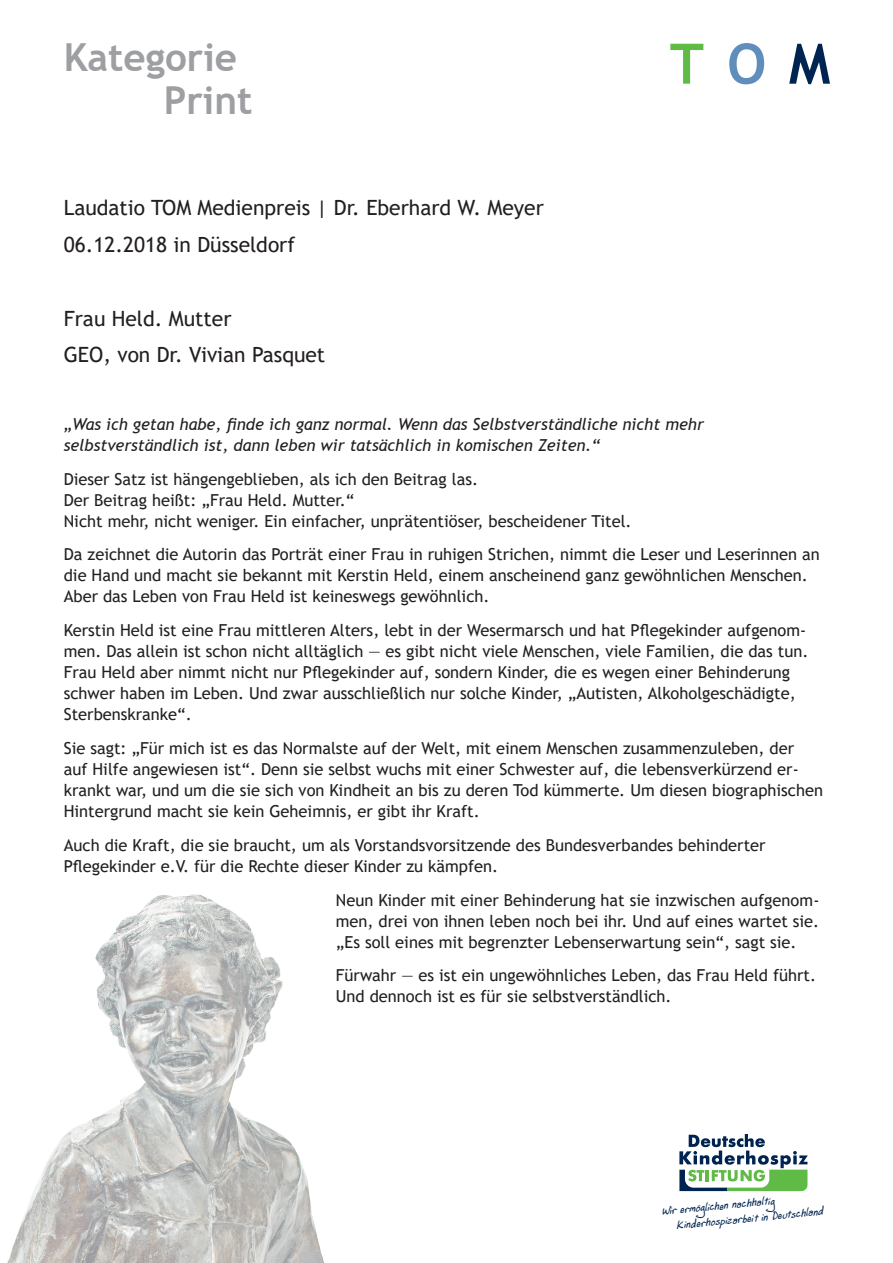
<style>
.page{position:relative;width:893px;height:1263px;background:#fff}
.page>*{position:absolute;margin:0;border:0;box-sizing:border-box;transform-origin:0 0}
.t1{font:700 55.8px "Trebuchet MS";color:#60bb46}
.t2{font:700 38.55px "Trebuchet MS";color:#9d9fa2}
.t3{font:21px/36.8px "Trebuchet MS";color:#231f20}
.t4{font:16.5px/21px "Trebuchet MS";color:#231f20}
.t5{font:italic 16.5px/21px "Trebuchet MS";color:#231f20}
.t6{font:italic 11.55px/15px "Andrew Script 16";color:#002451}
.s1{color:#608ebc}
.s2{color:#002451}
</style>
<div class="page">
<img style="left:7px;top:894px;width:317px;height:369px">
<svg style="left:679px;top:1134px;width:129px;height:57px"></svg>
<h2 class="t2" style="left:64px;top:33px;width:175px">Kategorie</h2>
<h1 class="t1" style="left:670px;top:29px;width:162px">T <span class="s1">O</span> <span class="s2">M</span></h1>
<h2 class="t2" style="left:164px;top:76px;width:90px">Print</h2>
<p class="t3" style="left:64px;top:189px;width:482px">Laudatio TOM Medienpreis | Dr. Eberhard W. Meyer<br>06.12.2018 in Düsseldorf</p>
<p class="t3" style="left:64px;top:300px;width:263px">Frau Held. Mutter<br>GEO, von Dr. Vivian Pasquet</p>
<p class="t5" style="left:64px;top:414px;width:642px">„Was ich getan habe, finde ich ganz normal. Wenn das Selbstverständliche nicht mehr selbstverständlich ist, dann leben wir tatsächlich in komischen Zeiten.“</p>
<p class="t4" style="left:64px;top:468px;width:569px">Dieser Satz ist hängengeblieben, als ich den Beitrag las.<br>Der Beitrag heißt: „Frau Held. Mutter.“<br>Nicht mehr, nicht weniger. Ein einfacher, unprätentiöser, bescheidener Titel.</p>
<p class="t4" style="left:64px;top:544px;width:758px">Da zeichnet die Autorin das Porträt einer Frau in ruhigen Strichen, nimmt die Leser und Leserinnen an die Hand und macht sie bekannt mit Kerstin Held, einem anscheinend ganz gewöhnlichen Menschen.<br>Aber das Leben von Frau Held ist keineswegs gewöhnlich.</p>
<p class="t4" style="left:64px;top:620px;width:746px">Kerstin Held ist eine Frau mittleren Alters, lebt in der Wesermarsch und hat Pflegekinder aufgenom&shy;men. Das allein ist schon nicht alltäglich — es gibt nicht viele Menschen, viele Familien, die das tun.<br>Frau Held aber nimmt nicht nur Pflegekinder auf, sondern Kinder, die es wegen einer Behinderung schwer haben im Leben. Und zwar ausschließlich nur solche Kinder, „Autisten, Alkoholgeschädigte, Sterbenskranke“.</p>
<p class="t4" style="left:64px;top:737px;width:761px">Sie sagt: „Für mich ist es das Normalste auf der Welt, mit einem Menschen zusammenzuleben, der<br>auf Hilfe angewiesen ist“. Denn sie selbst wuchs mit einer Schwester auf, die lebensverkürzend er&shy;krankt war, und um die sie sich von Kindheit an bis zu deren Tod kümmerte. Um diesen biographischen Hintergrund macht sie kein Geheimnis, er gibt ihr Kraft.</p>
<p class="t4" style="left:64px;top:834px;width:703px">Auch die Kraft, die sie braucht, um als Vorstandsvorsitzende des Bundesverbandes behinderter<br>Pflegekinder e.V. für die Rechte dieser Kinder zu kämpfen.</p>
<p class="t4" style="left:336px;top:889px;width:485px;text-align:justify">Neun Kinder mit einer Behinderung hat sie inzwischen aufgenom&shy;men, drei von ihnen leben noch bei ihr. Und auf eines wartet sie. „Es soll eines mit begrenzter Lebenserwartung sein“, sagt sie.</p>
<p class="t4" style="left:336px;top:965px;width:482px">Fürwahr — es ist ein ungewöhnliches Leben, das Frau Held führt.<br>Und dennoch ist es für sie selbstverständlich.</p>
<p class="t6" style="left:675px;top:1202px;width:149px;text-indent:-14px;rotate:-5deg">Wir ermöglichen nachhaltig<br>Kinderhospizarbeit in Deutschland</p>
</div>
